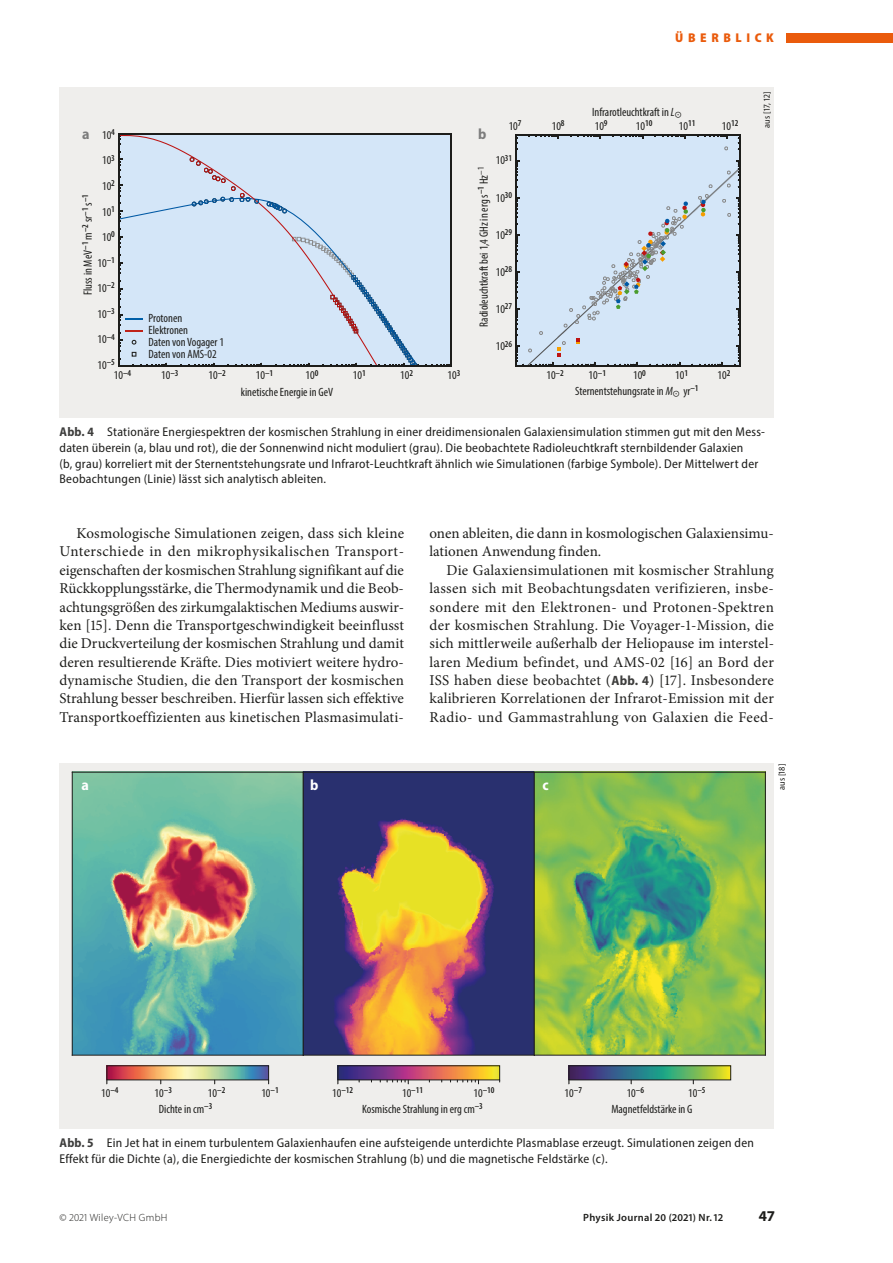
<style>
.page{position:relative;width:893px;height:1263px;background:#fff}
.page>*{position:absolute;margin:0;border:0;box-sizing:border-box;transform-origin:0 0}
.t1{font:15px/18.5px "Minion Pro";letter-spacing:.005em;color:#1d1d1b;text-align:justify}
.t2{font:700 semi-condensed 15px "Myriad Pro";color:#fff}
.t3{font:700 15px "Myriad Pro";color:#1d1d1b}
.t4{font:700 semi-condensed 15px "Myriad Pro";color:#7c7c7c}
.t5{font:semi-condensed 12.75px/15.8px "Myriad Pro";letter-spacing:.02em;color:#1d1d1b}
.t6{font:900 semi-condensed 12.75px "Myriad Pro";letter-spacing:.36em;color:#ea5b0c}
.t7{font:condensed 12px/25.5px "Myriad Pro";color:#1d1d1b}
.t8{font:600 10.5px "Myriad Pro";letter-spacing:.03em;color:#1d1d1b}
.t9{font:300 10.5px "Myriad Pro";letter-spacing:.03em;color:#1d1d1b}
.t10{font:semi-condensed 9px "Myriad Pro";letter-spacing:.02em;color:#1d1d1b}
.t11{font:600 condensed 9px "Myriad Pro";color:#1d1d1b}
.s1{font-style:italic}
.s2{font-weight:700;color:#3d3d3c}
.s3{font-family:"Myriad Pro";font-weight:700;font-stretch:semi-condensed;font-size:13.5px;color:#3d3d3c}
.s4{font-weight:400;font-size:12px}
</style>
<div class="page">
<div style="left:787px;top:33px;width:106px;height:9px;background:#ea5b0c"></div>
<div style="left:60px;top:87px;width:714px;height:331px;background:#efeeec"></div>
<div style="left:516px;top:135px;width:224px;height:231px;background:#d4e6f8"></div>
<div style="left:119px;top:134px;width:332px;height:232px;background:#d4e6f8"></div>
<svg style="left:444px;top:363px;width:7px;height:3px"></svg>
<svg style="left:119px;top:135px;width:202px;height:231px"></svg>
<svg style="left:267px;top:202px;width:20px;height:11px"></svg>
<svg style="left:190px;top:157px;width:69px;height:49px"></svg>
<svg style="left:283px;top:237px;width:136px;height:129px"></svg>
<hr style="left:118px;top:133px;width:1px;height:234px;background:#1d1d1b">
<hr style="left:451px;top:133px;width:1px;height:234px;background:#1d1d1b">
<hr style="left:118px;top:366px;width:334px;height:1px;background:#1d1d1b">
<hr style="left:118px;top:133px;width:334px;height:1px;background:#1d1d1b">
<svg style="left:132px;top:340px;width:4px;height:5px"></svg>
<svg style="left:132px;top:352px;width:4px;height:5px"></svg>
<svg style="left:119px;top:314px;width:24px;height:19px"></svg>
<hr style="left:515px;top:134px;width:1px;height:232px;background:#1d1d1b">
<hr style="left:739px;top:134px;width:1px;height:232px;background:#1d1d1b">
<hr style="left:515px;top:134px;width:225px;height:1px;background:#1d1d1b">
<svg style="left:516px;top:160px;width:223px;height:206px"></svg>
<svg style="left:516px;top:135px;width:2px;height:8px"></svg>
<svg style="left:535px;top:135px;width:24px;height:4px"></svg>
<svg style="left:578px;top:135px;width:23px;height:4px"></svg>
<svg style="left:620px;top:135px;width:23px;height:4px"></svg>
<svg style="left:662px;top:135px;width:23px;height:4px"></svg>
<svg style="left:705px;top:135px;width:23px;height:4px"></svg>
<div style="left:60px;top:764px;width:714px;height:365px;background:#efeeec"></div>
<img style="left:73px;top:773px;width:230px;height:282px">
<hr style="left:72px;top:772px;width:1px;height:283px;background:#1d1d1b">
<hr style="left:72px;top:1055px;width:231px;height:1px;background:#1d1d1b">
<hr style="left:72px;top:772px;width:231px;height:1px;background:#1d1d1b">
<svg style="left:304px;top:773px;width:230px;height:282px;background:#75615b"></svg>
<hr style="left:303px;top:772px;width:1px;height:283px;background:#1d1d1b">
<hr style="left:303px;top:1055px;width:231px;height:1px;background:#1d1d1b">
<hr style="left:303px;top:772px;width:231px;height:1px;background:#1d1d1b">
<svg style="left:535px;top:773px;width:230px;height:282px;background:#81ba52"></svg>
<hr style="left:534px;top:772px;width:1px;height:283px;background:#1d1d1b">
<hr style="left:765px;top:772px;width:1px;height:283px;background:#1d1d1b">
<hr style="left:534px;top:1055px;width:231px;height:1px;background:#1d1d1b">
<hr style="left:534px;top:772px;width:231px;height:1px;background:#1d1d1b">
<svg style="left:106px;top:1065px;width:163px;height:19px"></svg>
<svg style="left:337px;top:1065px;width:163px;height:19px;background:#a87373"></svg>
<svg style="left:568px;top:1065px;width:163px;height:19px"></svg>
<p class="t4" style="left:82px;top:124px;width:9px">a</p>
<p class="t4" style="left:478px;top:124px;width:10px">b</p>
<p class="t7" style="left:102px;top:122px;width:14px">10<sup>4</sup></p>
<p class="t6" style="left:675px;top:30px;width:100px">ÜBERBLICK</p>
<p class="t7" style="left:592px;top:99px;width:91px">Infrarotleuchtkraft in <span class="s1">L</span><sub>⊙</sub></p>
<p class="t7" style="left:509px;top:113px;width:14px">10<sup>7</sup></p>
<p class="t7" style="left:552px;top:113px;width:14px">10<sup>8</sup></p>
<p class="t7" style="left:636px;top:113px;width:18px">10<sup>10</sup></p>
<p class="t7" style="left:595px;top:113px;width:14px">10<sup>9</sup></p>
<p class="t7" style="left:722px;top:113px;width:18px">10<sup>12</sup></p>
<p class="t7" style="left:679px;top:113px;width:18px">10<sup>11</sup></p>
<p class="t10" style="left:761px;top:128px;width:38px;rotate:-90deg">aus [17, 12]</p>
<p class="t7" style="left:98px;top:148px;width:19px;text-align:center">10<sup>3<br></sup>10<sup>2<br></sup>10<sup>1<br></sup>10<sup>0<br></sup>10<sup>–1<br></sup>10<sup>–2<br></sup>10<sup>–3<br></sup>10<sup>–4<br></sup>10<sup>–5</sup></p>
<p class="t7" style="left:75px;top:295px;width:103px;rotate:-90deg">Fluss in MeV<sup>–1</sup> m<sup>–2</sup> sr<sup>–1</sup> s<sup>–1</sup></p>
<p class="t7" style="left:114px;top:363px;width:19px">10<sup>–4</sup></p>
<p class="t7" style="left:149px;top:312px;width:77px;line-height:12px">Protonen<br>Elektronen<br>Daten von Vogager 1<br>Daten von AMS-02</p>
<p class="t7" style="left:161px;top:363px;width:19px">10<sup>–3</sup></p>
<p class="t7" style="left:209px;top:363px;width:19px">10<sup>–2</sup></p>
<p class="t7" style="left:256px;top:363px;width:19px">10<sup>–1</sup></p>
<p class="t7" style="left:305px;top:363px;width:14px">10<sup>0</sup></p>
<p class="t7" style="left:241px;top:379px;width:94px">kinetische Energie in GeV</p>
<p class="t7" style="left:353px;top:363px;width:14px">10<sup>1</sup></p>
<p class="t7" style="left:400px;top:363px;width:14px">10<sup>2</sup></p>
<p class="t7" style="left:447px;top:363px;width:14px">10<sup>3</sup></p>
<p class="t7" style="left:496px;top:148px;width:18px">10<sup>31</sup></p>
<p class="t7" style="left:496px;top:185px;width:18px">10<sup>30</sup></p>
<p class="t7" style="left:496px;top:222px;width:18px">10<sup>29</sup></p>
<p class="t7" style="left:496px;top:259px;width:18px">10<sup>28</sup></p>
<p class="t7" style="left:496px;top:296px;width:18px">10<sup>27</sup></p>
<p class="t7" style="left:471px;top:327px;width:161px;rotate:-90deg">Radioleuchtkraft bei 1,4 GHz in erg s<sup>–1</sup> Hz<sup>–1</sup></p>
<p class="t7" style="left:496px;top:333px;width:18px">10<sup>26</sup></p>
<p class="t7" style="left:546px;top:363px;width:19px">10<sup>–2</sup></p>
<p class="t7" style="left:589px;top:363px;width:19px">10<sup>–1</sup></p>
<p class="t7" style="left:675px;top:363px;width:14px">10<sup>1</sup></p>
<p class="t7" style="left:633px;top:363px;width:14px">10<sup>0</sup></p>
<p class="t7" style="left:575px;top:378px;width:125px">Sternentstehungsrate in <span class="s1">M</span><sub>⊙</sub> yr<sup>–1</sup></p>
<p class="t7" style="left:717px;top:363px;width:14px">10<sup>2</sup></p>
<p class="t5" style="left:60px;top:424px;width:707px"><span class="s2">Abb. 4</span> Stationäre Energiespektren der kosmischen Strahlung in einer dreidimensionalen Galaxiensimulation stimmen gut mit den Mess&shy;daten überein (a, blau und rot), die der Sonnenwind nicht moduliert (grau). Die beobachtete Radioleuchtkraft sternbildender Galaxien<br>(b, grau) korreliert mit der Sternentstehungsrate und Infrarot-Leuchtkraft ähnlich wie Simulationen (farbige Symbole). Der Mittelwert der Beobachtungen (Linie) lässt sich analytisch ableiten.</p>
<p class="t1" style="left:60px;top:524px;width:346px;text-indent:17px">Kosmologische Simulationen zeigen, dass sich kleine Unterschiede in den mikrophysikalischen Transport&shy;eigenschaften der kosmischen Strahlung signifikant auf die Rückkopplungsstärke, die Thermodynamik und die Beob&shy;achtungsgrößen des zirkumgalaktischen Mediums auswir&shy;ken [15]. Denn die Transportgeschwindigkeit beeinflusst die Druckverteilung der kosmischen Strahlung und damit deren resultierende Kräfte. Dies motiviert weitere hydro&shy;dynamische Studien, die den Transport der kosmischen Strahlung besser beschreiben. Hierfür lassen sich effektive Transportkoeffizienten aus kinetischen Plasmasimulati-</p>
<p class="t1" style="left:429px;top:524px;width:346px">onen ableiten, die dann in kosmologischen Galaxiensimu&shy;lationen Anwendung finden.</p>
<p class="t1" style="left:429px;top:561px;width:346px;text-indent:17px">Die Galaxiensimulationen mit kosmischer Strahlung lassen sich mit Beobachtungsdaten verifizieren, insbe&shy;sondere mit den Elektronen- und Protonen-Spektren der kosmischen Strahlung. Die Voyager-1-Mission, die sich mittlerweile außerhalb der Heliopause im interstel&shy;laren Medium befindet, und AMS-02 [16] an Bord der ISS haben diese beobachtet (<span class="s3">Abb. 4</span>) [17]. Insbesondere kalibrieren Korrelationen der Infra rot-Emission mit der Radio- und Gamma strahlung von Galaxien die Feed-</p>
<p class="t2" style="left:82px;top:776px;width:9px">a</p>
<p class="t2" style="left:310px;top:776px;width:10px">b</p>
<p class="t2" style="left:542px;top:776px;width:8px">c</p>
<p class="t10" style="left:776px;top:790px;width:28px;rotate:-90deg">aus [18]</p>
<p class="t7" style="left:101px;top:1080px;width:19px">10<sup>–4</sup></p>
<p class="t7" style="left:155px;top:1080px;width:19px">10<sup>–3</sup></p>
<p class="t7" style="left:208px;top:1080px;width:19px">10<sup>–2</sup></p>
<p class="t7" style="left:261px;top:1080px;width:19px">10<sup>–1</sup></p>
<p class="t7" style="left:159px;top:1096px;width:55px">Dichte in cm<sup>–3</sup></p>
<p class="t7" style="left:362px;top:1096px;width:122px">Kosmische Strahlung in erg cm<sup>–3</sup></p>
<p class="t11" style="left:332px;top:1084px;width:23px"><span class="s4">10</span>–12</p>
<p class="t11" style="left:402px;top:1084px;width:23px"><span class="s4">10</span>–11</p>
<p class="t11" style="left:473px;top:1084px;width:23px"><span class="s4">10</span>–10</p>
<p class="t7" style="left:565px;top:1080px;width:19px">10<sup>–7</sup></p>
<p class="t7" style="left:627px;top:1080px;width:19px">10<sup>–6</sup></p>
<p class="t7" style="left:688px;top:1080px;width:19px">10<sup>–5</sup></p>
<p class="t7" style="left:611px;top:1096px;width:83px">Magnetfeldstärke in G</p>
<p class="t5" style="left:60px;top:1135px;width:696px"><span class="s2">Abb. 5</span> Ein Jet hat in einem turbulentem Galaxienhaufen eine aufsteigende unterdichte Plasmablase erzeugt. Simulationen zeigen den<br>Effekt für die Dichte (a), die Energiedichte der kosmischen Strahlung (b) und die magnetische Feldstärke (c).</p>
<p class="t9" style="left:60px;top:1211px;width:109px">© 2021 Wiley-VCH GmbH</p>
<p class="t8" style="left:583px;top:1211px;width:141px">Physik Journal 20 (2021) Nr. 12</p>
<p class="t3" style="left:759px;top:1206px;width:17px">47</p>
</div>
